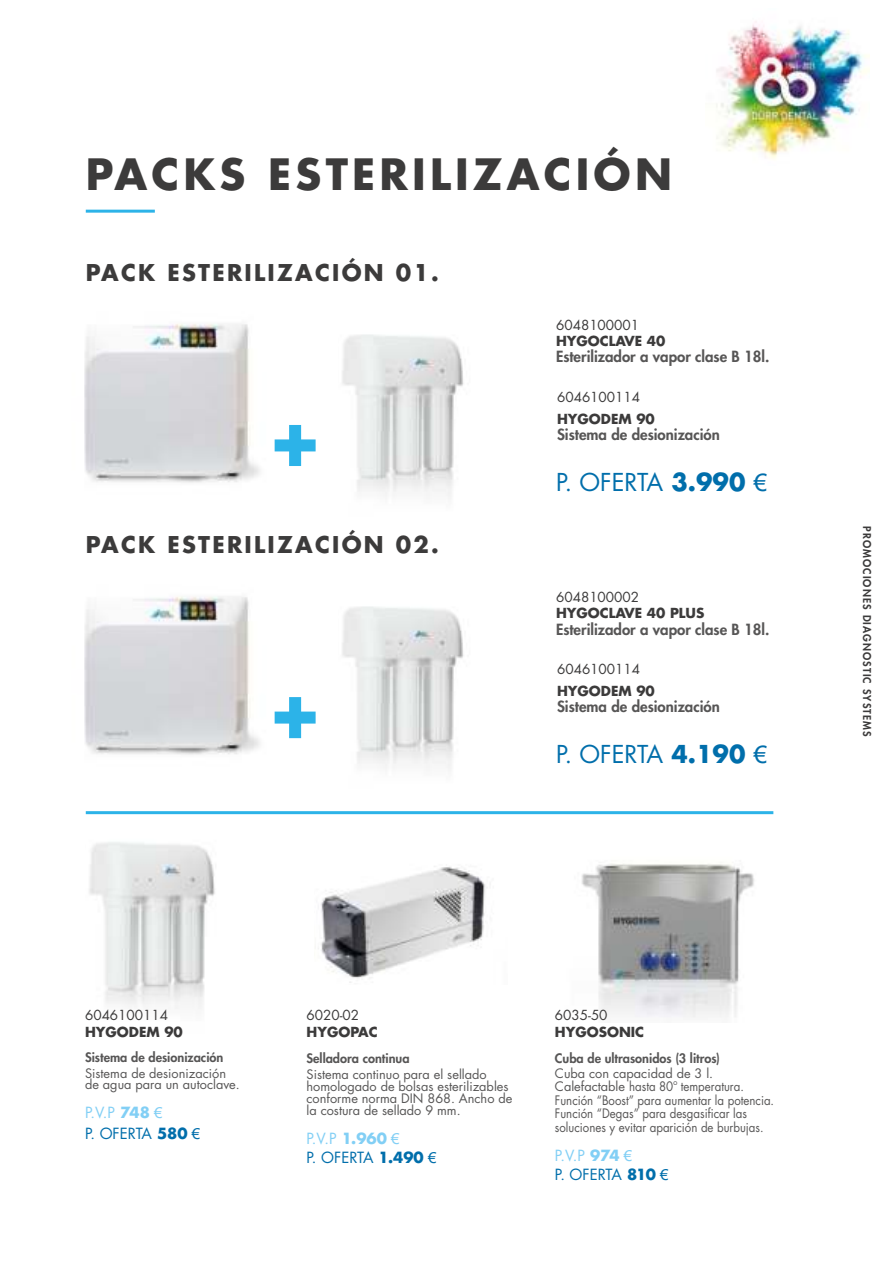
<style>
.page{position:relative;width:893px;height:1263px;background:#fff}
.page>*{position:absolute;margin:0;border:0;box-sizing:border-box;transform-origin:0 0}
.t1{font:700 42px "Futura Std";letter-spacing:.1em;color:#3c3b3b}
.t2{font:24px "Futura Std";color:#006eab}
.t3{font:700 22.5px "Futura Std";letter-spacing:.1em;color:#3c3b3b}
.t4{font:800 15px "Futura Std";color:#575656}
.t5{font:15px/19.5px "Futura Std";color:#006eab}
.t6{font:700 13.5px "Futura Std";color:#3c3b3b}
.t7{font:13.5px "Futura Std";color:#3c3b3b}
.t8{font:12.75px/13.5px "Futura Std";color:#575656}
.t9{font:800 12.75px "Futura Std";color:#575656}
.t10{font:800 10.5px "Futura Std";letter-spacing:.1em;color:#3c3b3b}
.s1{font-weight:700}
.s2{font-family:"Arial"}
.s3{color:#82cff5}
.s4{font-family:"Futura";font-weight:700;color:#82cff5}
.s5{font-family:"Arial";color:#82cff5}
.s6{font-family:"Futura";font-weight:700}
</style>
<div class="page">
<img style="left:716px;top:21px;width:154px;height:138px">
<hr style="left:86px;top:210px;width:69px;height:3px;background:#2cb3e8">
<img style="left:84px;top:324px;width:191px;height:159px">
<img style="left:84px;top:596px;width:191px;height:159px">
<img style="left:342px;top:334px;width:122px;height:163px">
<img style="left:342px;top:606px;width:122px;height:163px">
<svg style="left:275px;top:425px;width:41px;height:41px"></svg>
<svg style="left:275px;top:697px;width:41px;height:41px"></svg>
<img style="left:318px;top:866px;width:167px;height:117px">
<img style="left:581px;top:863px;width:173px;height:155px">
<img style="left:86px;top:814px;width:148px;height:195px">
<hr style="left:86px;top:811px;width:687px;height:3px;background:#2cb3e8">
<h1 class="t1" style="left:86px;top:151px;width:588px">PACKS ESTERILIZACIÓN</h1>
<h3 class="t3" style="left:86px;top:260px;width:355px">PACK ESTERILIZACIÓN 01.</h3>
<h3 class="t3" style="left:86px;top:532px;width:355px">PACK ESTERILIZACIÓN 02.</h3>
<p class="t7" style="left:556px;top:318px;width:85px">6048100001</p>
<p class="t6" style="left:556px;top:333px;width:111px">HYGOCLAVE 40</p>
<p class="t4" style="left:556px;top:350px;width:215px">Esterilizador a vapor clase B 18l.</p>
<p class="t7" style="left:557px;top:391px;width:85px">6046100114</p>
<p class="t6" style="left:557px;top:411px;width:99px">HYGODEM 90</p>
<p class="t4" style="left:557px;top:427px;width:164px">Sistema de desionización</p>
<h2 class="t2" style="left:556px;top:471px;width:213px">P. OFERTA <span class="s1">3.990</span> <span class="s2">€</span></h2>
<p class="t7" style="left:556px;top:590px;width:85px">6048100002</p>
<p class="t6" style="left:556px;top:605px;width:150px">HYGOCLAVE 40 PLUS</p>
<p class="t4" style="left:556px;top:622px;width:215px">Esterilizador a vapor clase B 18l.</p>
<p class="t7" style="left:557px;top:663px;width:85px">6046100114</p>
<p class="t6" style="left:557px;top:683px;width:99px">HYGODEM 90</p>
<p class="t4" style="left:557px;top:700px;width:164px">Sistema de desionización</p>
<h2 class="t2" style="left:556px;top:743px;width:213px">P. OFERTA <span class="s1">4.190</span> <span class="s2">€</span></h2>
<p class="t10" style="left:872px;top:526px;width:212px;rotate:90deg">PROMOCIONES DIAGNOSTIC SYSTEMS</p>
<p class="t7" style="left:85px;top:1009px;width:85px">6046100114</p>
<p class="t6" style="left:85px;top:1024px;width:99px">HYGODEM 90</p>
<p class="t9" style="left:85px;top:1051px;width:140px">Sistema de desionización</p>
<p class="t8" style="left:85px;top:1068px;width:156px;line-height:11.4px">Sistema de desionización de agua para un autoclave.</p>
<p class="t5" style="left:85px;top:1103px;width:117px;line-height:21px"><span class="s3">P.V.P</span> <span class="s4">748</span> <span class="s5">€<br></span>P. OFERTA <span class="s6">580</span> <span class="s2">€</span></p>
<p class="t7" style="left:307px;top:1009px;width:54px">6020-02</p>
<p class="t6" style="left:307px;top:1024px;width:73px">HYGOPAC</p>
<p class="t9" style="left:307px;top:1052px;width:105px">Selladora continua</p>
<p class="t8" style="left:307px;top:1069px;width:207px;line-height:12px">Sistema continuo para el sellado homologado de bolsas esterilizables conforme norma DIN 868. Ancho de la costura de sellado 9 mm.</p>
<p class="t5" style="left:307px;top:1130px;width:131px"><span class="s3">P.V.P</span> <span class="s4">1.960</span> <span class="s5">€<br></span>P. OFERTA <span class="s6">1.490</span> <span class="s2">€</span></p>
<p class="t7" style="left:555px;top:1009px;width:54px">6035-50</p>
<p class="t6" style="left:555px;top:1024px;width:91px">HYGOSONIC</p>
<p class="t9" style="left:555px;top:1052px;width:167px">Cuba de ultrasonidos (3 litros)</p>
<p class="t8" style="left:555px;top:1067px;width:221px">Cuba con capacidad de 3 l.<br>Calefactable hasta 80º temperatura.<br>Función “Boost” para aumentar la potencia.<br>Función “Degas” para desgasificar las soluciones y evitar aparición de burbujas.</p>
<p class="t5" style="left:555px;top:1146px;width:115px"><span class="s3">P.V.P</span> <span class="s4">974</span> <span class="s5">€<br></span>P. OFERTA <span class="s6">810</span> <span class="s2">€</span></p>
</div>
